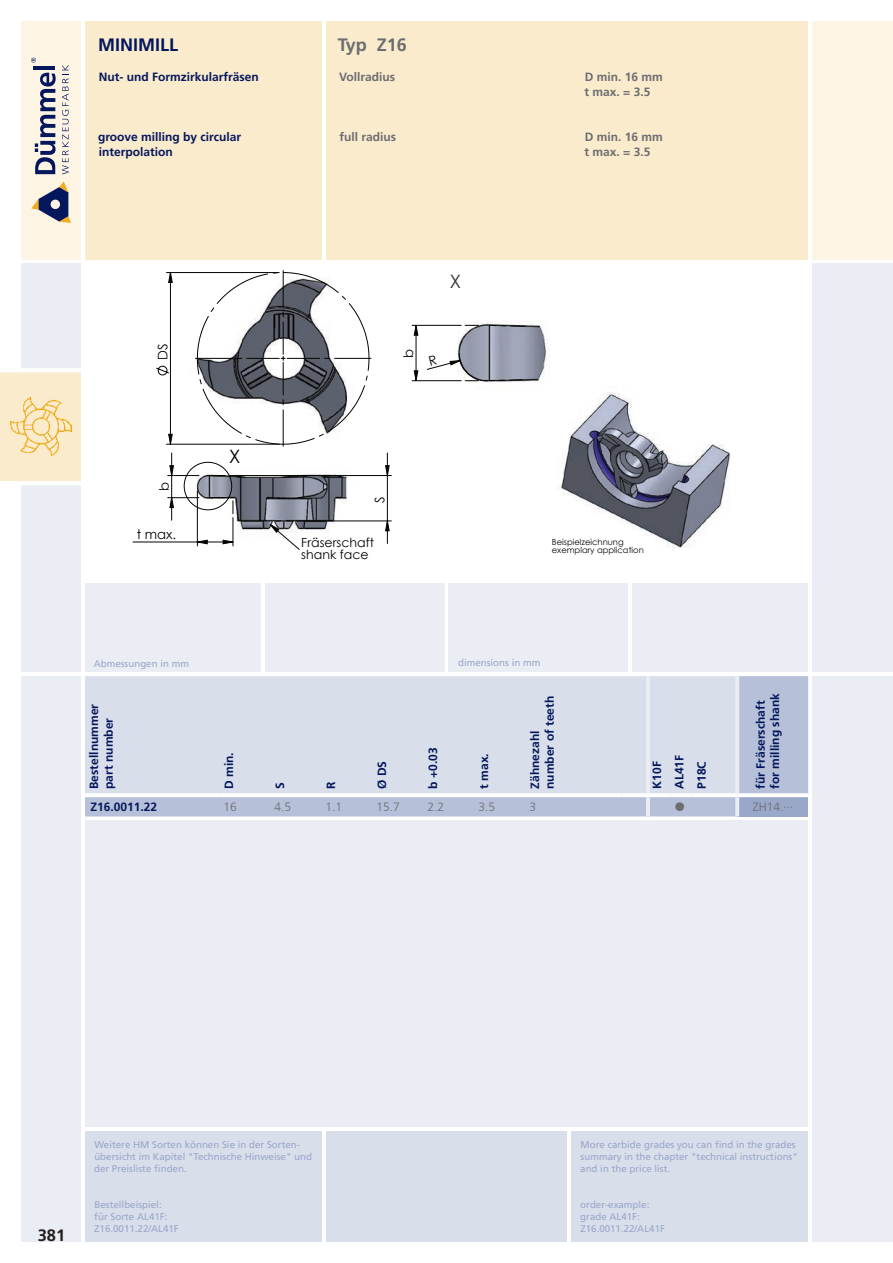
<style>
.page{position:relative;width:893px;height:1263px;background:#fff}
.page>*{position:absolute;margin:0;border:0;box-sizing:border-box;transform-origin:0 0}
.t1{font:18.45px "Century Gothic";color:#040503}
.t2{font:18.45px "Century Gothic";color:#363736}
.t3{font:700 18px "Frutiger LT Com";color:#04175c}
.t4{font:700 18px "Frutiger LT Com";color:#6c6d70}
.t5{font:700 16.5px "Frutiger LT Com";color:#231f20}
.t6{font:13.2px "Century Gothic";color:#040503}
.t7{font:12.6px/12.6px "Century Gothic";color:#040503}
.t8{font:700 12px/14.4px "Frutiger LT Com";color:#04175c}
.t9{font:700 12px/15px "Frutiger LT Com";color:#6c6d70}
.t10{font:300 12px "Frutiger LT Com";color:#6c6d70}
.t11{font:9.75px/12px "Frutiger LT Com";color:#99a7c8}
.t12{font:8.4px/8.4px "Century Gothic";color:#040503}
</style>
<div class="page">
<div style="left:21px;top:264px;width:60px;height:408px;background:#eaedf4"></div>
<div style="left:22px;top:676px;width:59px;height:566px;background:#eaedf4"></div>
<div style="left:812px;top:21px;width:81px;height:238px;background:#fef4e4"></div>
<div style="left:85px;top:21px;width:237px;height:238px;background:#fbebcd"></div>
<div style="left:326px;top:21px;width:482px;height:238px;background:#fbebcd"></div>
<div style="left:85px;top:584px;width:175px;height:88px;background:#eaedf4"></div>
<div style="left:265px;top:584px;width:179px;height:88px;background:#eaedf4"></div>
<div style="left:449px;top:584px;width:179px;height:88px;background:#eaedf4"></div>
<div style="left:632px;top:584px;width:176px;height:88px;background:#eaedf4"></div>
<div style="left:812px;top:676px;width:81px;height:566px;background:#eaedf4"></div>
<div style="left:85px;top:1131px;width:237px;height:111px;background:#d9deeb"></div>
<div style="left:326px;top:1131px;width:241px;height:111px;background:#d9deeb"></div>
<div style="left:571px;top:1131px;width:237px;height:111px;background:#d9deeb"></div>
<div style="left:812px;top:264px;width:81px;height:408px;background:#eaedf4"></div>
<div style="left:21px;top:21px;width:60px;height:238px;background:#fef4e4"></div>
<div style="left:0;top:372px;width:81px;height:109px;background:#fbebcd"></div>
<hr style="left:0;top:368px;width:81px;height:4px;background:#fff">
<hr style="left:0;top:481px;width:81px;height:4px;background:#fff">
<svg style="left:31px;top:181px;width:40px;height:42px"></svg>
<svg style="left:35px;top:73px;width:21px;height:101px"></svg>
<hr style="left:34px;top:66px;width:21px;height:4px;background:#04175c">
<svg style="left:31px;top:58px;width:5px;height:5px"></svg>
<svg style="left:62px;top:65px;width:7px;height:109px"></svg>
<img style="left:11px;top:398px;width:60px;height:58px">
<svg style="left:85px;top:676px;width:723px;height:140px;background:#d1d7e7"></svg>
<div style="left:737px;top:795px;width:71px;height:21px;background:#99a7c8"></div>
<hr style="left:646px;top:676px;width:4px;height:117px;background:#eaedf4">
<hr style="left:735px;top:676px;width:4px;height:117px;background:#eaedf4">
<hr style="left:648px;top:793px;width:22px;height:4px;background:#fff">
<hr style="left:715px;top:793px;width:22px;height:4px;background:#fff">
<hr style="left:646px;top:797px;width:4px;height:19px;background:#eaedf4">
<svg style="left:735px;top:797px;width:4px;height:19px"></svg>
<hr style="left:85px;top:793px;width:135px;height:4px;background:#fff">
<hr style="left:220px;top:793px;width:51px;height:4px;background:#fff">
<hr style="left:271px;top:793px;width:51px;height:4px;background:#fff">
<hr style="left:322px;top:793px;width:51px;height:4px;background:#fff">
<hr style="left:373px;top:793px;width:51px;height:4px;background:#fff">
<hr style="left:424px;top:793px;width:51px;height:4px;background:#fff">
<hr style="left:475px;top:793px;width:51px;height:4px;background:#fff">
<hr style="left:526px;top:793px;width:51px;height:4px;background:#fff">
<hr style="left:577px;top:793px;width:45px;height:4px;background:#fff">
<hr style="left:622px;top:793px;width:26px;height:4px;background:#fff">
<svg style="left:737px;top:793px;width:71px;height:4px"></svg>
<hr style="left:670px;top:793px;width:23px;height:4px;background:#fff">
<hr style="left:693px;top:793px;width:22px;height:4px;background:#fff">
<div style="left:85px;top:821px;width:723px;height:306px;background:#eaedf4"></div>
<img style="left:556px;top:392px;width:174px;height:156px">
<img style="left:434px;top:321px;width:142px;height:90px">
<svg style="left:195px;top:271px;width:168px;height:54px"></svg>
<svg style="left:465px;top:325px;width:13px;height:1px"></svg>
<svg style="left:488px;top:325px;width:38px;height:2px"></svg>
<hr style="left:133px;top:542px;width:64px;height:1px;background:#040503">
<hr style="left:166px;top:272px;width:113px;height:1px;background:#040503">
<hr style="left:168px;top:475px;width:31px;height:1px;background:#040503">
<hr style="left:168px;top:497px;width:31px;height:1px;background:#040503">
<svg style="left:387px;top:531px;width:1px;height:12px"></svg>
<hr style="left:412px;top:325px;width:49px;height:1px;background:#040503">
<hr style="left:412px;top:380px;width:49px;height:1px;background:#040503">
<svg style="left:270px;top:531px;width:30px;height:19px"></svg>
<svg style="left:183px;top:531px;width:51px;height:15px"></svg>
<svg style="left:156px;top:272px;width:17px;height:173px"></svg>
<svg style="left:170px;top:325px;width:248px;height:206px"></svg>
<svg style="left:675px;top:802px;width:9px;height:9px"></svg>
<svg style="left:426px;top:352px;width:97px;height:29px"></svg>
<h2 class="t3" style="left:98px;top:34px;width:81px">MINIMILL</h2>
<p class="t8" style="left:99px;top:70px;width:162px">Nut- und Formzirkularfräsen</p>
<p class="t8" style="left:98px;top:129px;width:144px;line-height:15px">groove milling by circular interpolation</p>
<h2 class="t4" style="left:338px;top:34px;width:71px">Typ Z16</h2>
<p class="t9" style="left:339px;top:69px;width:58px">Vollradius</p>
<p class="t9" style="left:339px;top:129px;width:58px">full radius</p>
<h3 class="t6" style="left:153px;top:360px;width:18px;rotate:-90deg">DS</h3>
<h3 class="t6" style="left:155px;top:491px;width:10px;rotate:-90deg">b</h3>
<h3 class="t6" style="left:137px;top:525px;width:41px">t max.</h3>
<h1 class="t1" style="left:229px;top:443px;width:13px">X</h1>
<h3 class="t6" style="left:399px;top:358px;width:10px;rotate:-90deg">b</h3>
<h1 class="t2" style="left:450px;top:269px;width:13px">X</h1>
<h3 class="t6" style="left:370px;top:503px;width:8px;rotate:-90deg">S</h3>
<p class="t7" style="left:301px;top:536px;width:74px">Fräserschaft shank face</p>
<p class="t9" style="left:585px;top:69px;width:80px">D min. 16 mm t max. = 3.5</p>
<p class="t9" style="left:585px;top:129px;width:80px">D min. 16 mm t max. = 3.5</p>
<p class="t12" style="left:552px;top:538px;width:93px">Beispielzeichnung exemplary application</p>
<p class="t11" style="left:94px;top:657px;width:97px">Abmessungen in mm</p>
<p class="t11" style="left:458px;top:657px;width:84px">dimensions in mm</p>
<p class="t8" style="left:87px;top:789px;width:86px;rotate:-90deg">Bestellnummer part number</p>
<p class="t8" style="left:528px;top:789px;width:94px;rotate:-90deg">Zähnezahl number of teeth</p>
<p class="t8" style="left:426px;top:789px;width:43px;rotate:-90deg">b +0.03</p>
<p class="t8" style="left:477px;top:789px;width:37px;rotate:-90deg">t max.</p>
<p class="t8" style="left:222px;top:789px;width:38px;rotate:-90deg">D min.</p>
<p class="t8" style="left:375px;top:789px;width:30px;rotate:-90deg">Ø DS</p>
<p class="t8" style="left:273px;top:789px;width:8px;rotate:-90deg">S</p>
<p class="t8" style="left:324px;top:789px;width:9px;rotate:-90deg">R</p>
<p class="t8" style="left:646px;top:789px;width:36px;line-height:22.4px;rotate:-90deg">K10F<br>AL41F<br>P18C</p>
<p class="t8" style="left:753px;top:789px;width:97px;rotate:-90deg">für Fräserschaft for milling shank</p>
<p class="t8" style="left:90px;top:799px;width:68px">Z16.0011.22</p>
<p class="t10" style="left:223px;top:799px;width:15px">16</p>
<p class="t10" style="left:274px;top:799px;width:18px">4.5</p>
<p class="t10" style="left:325px;top:799px;width:18px">1.1</p>
<p class="t10" style="left:377px;top:799px;width:25px">15.7</p>
<p class="t10" style="left:428px;top:799px;width:18px">2.2</p>
<p class="t10" style="left:479px;top:799px;width:18px">3.5</p>
<p class="t10" style="left:530px;top:799px;width:8px">3</p>
<p class="t10" style="left:753px;top:799px;width:42px">ZH14.∙∙∙</p>
<h3 class="t5" style="left:38px;top:1225px;width:29px">381</h3>
<p class="t11" style="left:94px;top:1139px;width:219px">Weitere HM Sorten können Sie in der Sorten&shy;übersicht im Kapitel "Technische Hinweise" und der Preisliste finden.</p>
<p class="t11" style="left:94px;top:1199px;width:86px">Bestellbeispiel:<br>für Sorte AL41F:<br>Z16.0011.22/AL41F</p>
<p class="t11" style="left:580px;top:1139px;width:219px">More carbide grades you can find in the grades summary in the chapter "technical instructions" and in the price list.</p>
<p class="t11" style="left:580px;top:1199px;width:86px">order-example: grade AL41F:<br>Z16.0011.22/AL41F</p>
</div>
